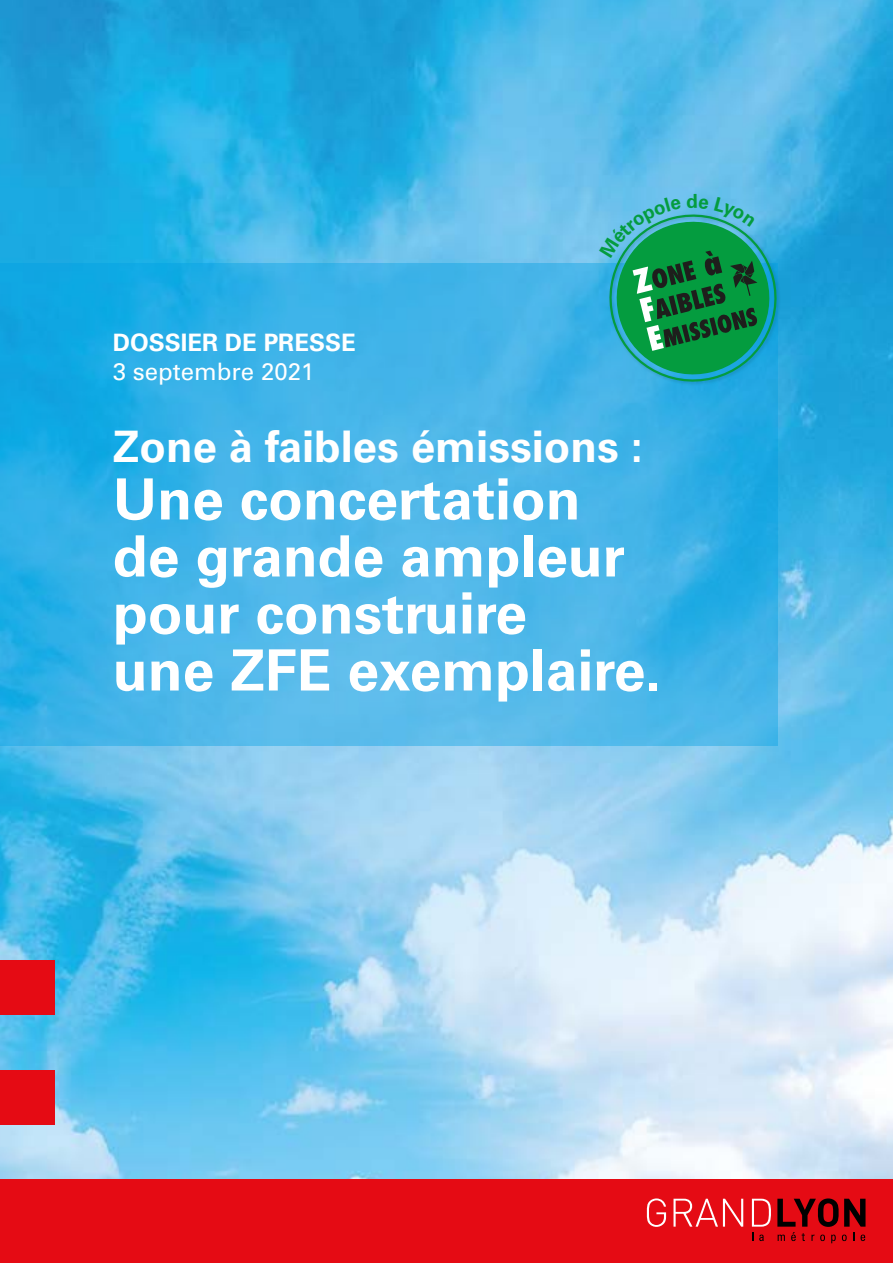
<style>
.page{position:relative;width:893px;height:1263px;background:#fff}
.page>*{position:absolute;margin:0;border:0;box-sizing:border-box;transform-origin:0 0}
.t1{font:700 57px/57px "Univers LT Std";color:#fff}
.t2{font:700 43.5px "Univers LT Std";color:#fff}
.t3{font:700 24px/28.8px "Univers LT Std";color:#fff}
.s1{font-weight:400}
</style>
<div class="page">
<img style="left:0;top:0;width:893px;height:1179px">
<svg style="left:0;top:264px;width:777px;height:482px;background:#3fb3e8"></svg>
<div style="left:0;top:1179px;width:893px;height:84px;background:#e50b14"></div>
<div style="left:0;top:960px;width:55px;height:55px;background:#e50b14"></div>
<div style="left:0;top:1070px;width:55px;height:55px;background:#e50b14"></div>
<svg style="left:647px;top:1198px;width:19px;height:29px"></svg>
<svg style="left:673px;top:1199px;width:70px;height:27px"></svg>
<svg style="left:752px;top:1199px;width:19px;height:27px"></svg>
<svg style="left:759px;top:1234px;width:5px;height:7px"></svg>
<svg style="left:777px;top:1198px;width:88px;height:45px"></svg>
<img style="left:588px;top:193px;width:213px;height:213px">
<svg style="left:599px;top:194px;width:185px;height:198px;background:#2a9d8d"></svg>
<p class="t3" style="left:113px;top:329px;width:244px">DOSSIER DE PRESSE<br><span class="s1">3 septembre 2021</span></p>
<p class="t2" style="left:113px;top:422px;width:532px">Zone à faibles émissions :</p>
<p class="t1" style="left:113px;top:471px;width:550px">Une concertation de grande ampleur pour construire<br>une ZFE exemplaire.</p>
</div>
